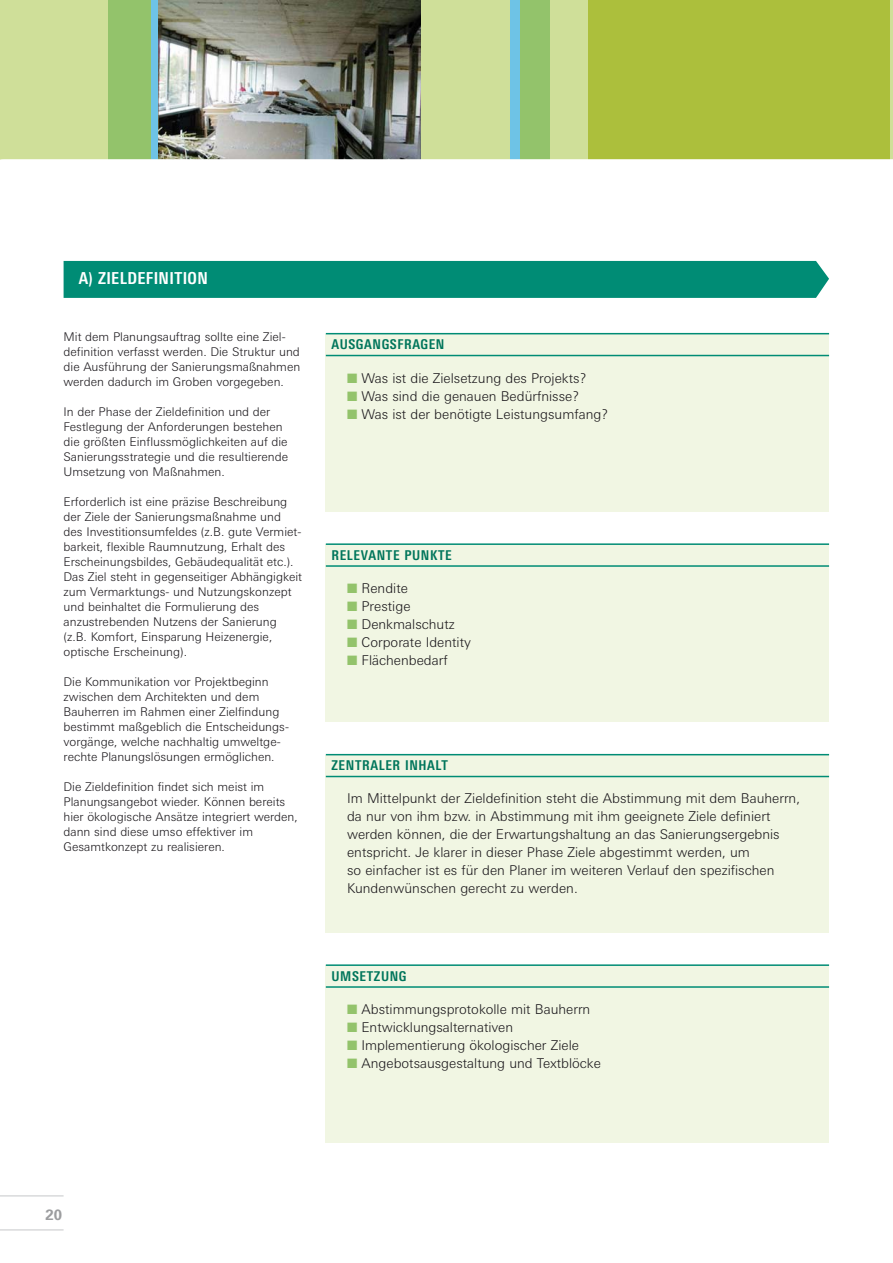
<style>
.page{position:relative;width:893px;height:1263px;background:#fff}
.page>*{position:absolute;margin:0;border:0;box-sizing:border-box;transform-origin:0 0}
.t1{font:700 condensed 16.5px "Deu Ba Univers";letter-spacing:.025em;color:#fff}
.t2{font:700 15px "Univers";color:#9c9d9f}
.t3{font:300 13.5px/18px "Deu Ba Univers";color:#1a171b}
.t4{font:700 condensed 13.5px "Deu Ba Univers";letter-spacing:.045em;color:#00755b}
.t5{font:300 12px/15px "Deu Ba Univers";color:#1a171b}
.s1{color:#93c36b}
</style>
<div class="page">
<div style="left:0;top:0;width:893px;height:197px;background:#cfdf99"></div>
<img style="left:158px;top:0;width:263px;height:159px">
<div style="left:108px;top:0;width:50px;height:197px;background:#93c36b"></div>
<div style="left:588px;top:0;width:302px;height:197px;background:#acbf3c"></div>
<div style="left:517px;top:0;width:33px;height:197px;background:#93c36b"></div>
<div style="left:510px;top:0;width:10px;height:197px;background:#6ec3e6"></div>
<div style="left:151px;top:0;width:7px;height:197px;background:#6ec3e6"></div>
<hr style="left:0;top:1229px;width:64px;height:2px;background:#d9dadb">
<hr style="left:0;top:1195px;width:64px;height:2px;background:#d9dadb">
<div style="left:0;top:159px;width:893px;height:38px;background:#fff"></div>
<div style="left:326px;top:334px;width:503px;height:177px;background:#f1f6e3"></div>
<div style="left:64px;top:261px;width:765px;height:37px;background:#008c75"></div>
<hr style="left:326px;top:333px;width:503px;height:1px;background:#008c75">
<hr style="left:326px;top:355px;width:503px;height:1px;background:#008c75">
<div style="left:326px;top:544px;width:503px;height:178px;background:#f1f6e3"></div>
<hr style="left:326px;top:543px;width:503px;height:2px;background:#008c75">
<hr style="left:326px;top:565px;width:503px;height:2px;background:#008c75">
<div style="left:326px;top:755px;width:503px;height:177px;background:#f1f6e3"></div>
<hr style="left:326px;top:754px;width:503px;height:1px;background:#008c75">
<hr style="left:326px;top:776px;width:503px;height:1px;background:#008c75">
<div style="left:326px;top:965px;width:503px;height:178px;background:#f1f6e3"></div>
<hr style="left:326px;top:964px;width:503px;height:2px;background:#008c75">
<hr style="left:326px;top:986px;width:503px;height:2px;background:#008c75">
<h1 class="t1" style="left:79px;top:272px;width:131px">A) ZIELDEFINITION</h1>
<p class="t5" style="left:64px;top:330px;width:238px">Mit dem Planungsauftrag sollte eine Ziel&shy;definition verfasst werden. Die Struktur und die Ausführung der Sanierungsmaßnahmen werden dadurch im Groben vorgegeben.</p>
<p class="t5" style="left:64px;top:405px;width:226px">In der Phase der Zieldefinition und der Festlegung der Anforderungen bestehen die größten Einflussmöglichkeiten auf die Sanierungsstrategie und die resultierende Umsetzung von Maßnahmen.</p>
<p class="t5" style="left:64px;top:495px;width:240px">Erforderlich ist eine präzise Beschreibung der Ziele der Sanierungsmaßnahme und des Investitionsumfeldes (z.B. gute Vermiet&shy;barkeit, flexible Raumnutzung, Erhalt des Erscheinungsbildes, Gebäudequalität etc.).<br>Das Ziel steht in gegenseitiger Abhängigkeit zum Vermarktungs- und Nutzungskonzept und beinhaltet die Formulierung des anzustrebenden Nutzens der Sanierung (z.B. Komfort, Einsparung Heizenergie, optische Erscheinung).</p>
<p class="t5" style="left:64px;top:675px;width:227px">Die Kommunikation vor Projektbeginn zwischen dem Architekten und dem Bauherren im Rahmen einer Zielfindung bestimmt maßgeblich die Entscheidungs&shy;vorgänge, welche nachhaltig umweltge&shy;rechte Planungslösungen ermöglichen.</p>
<p class="t5" style="left:64px;top:780px;width:236px">Die Zieldefinition findet sich meist im Planungsangebot wieder. Können bereits hier ökologische Ansätze integriert werden, dann sind diese umso effektiver im Gesamtkonzept zu realisieren.</p>
<p class="t4" style="left:331px;top:339px;width:114px">AUSGANGSFRAGEN</p>
<p class="t3" style="left:347px;top:369px;width:241px"><span class="s1">■</span> Was ist die Zielsetzung des Projekts?</p>
<p class="t3" style="left:347px;top:387px;width:233px"><span class="s1">■</span> Was sind die genauen Bedürfnisse?</p>
<p class="t3" style="left:347px;top:405px;width:262px"><span class="s1">■</span> Was ist der benötigte Leistungsumfang?</p>
<p class="t4" style="left:331px;top:550px;width:122px">RELEVANTE PUNKTE</p>
<p class="t3" style="left:347px;top:580px;width:62px"><span class="s1">■</span> Rendite</p>
<p class="t3" style="left:347px;top:598px;width:65px"><span class="s1">■</span> Prestige</p>
<p class="t3" style="left:347px;top:616px;width:109px"><span class="s1">■</span> Denkmalschutz</p>
<p class="t3" style="left:347px;top:634px;width:125px"><span class="s1">■</span> Corporate Identity</p>
<p class="t3" style="left:347px;top:652px;width:102px"><span class="s1">■</span> Flächenbedarf</p>
<p class="t4" style="left:331px;top:760px;width:118px">ZENTRALER INHALT</p>
<p class="t3" style="left:347px;top:790px;width:455px">Im Mittelpunkt der Zieldefinition steht die Abstimmung mit dem Bauherrn, da nur von ihm bzw. in Abstimmung mit ihm geeignete Ziele definiert werden können, die der Erwartungshaltung an das Sanierungsergebnis entspricht. Je klarer in dieser Phase Ziele abgestimmt werden, um<br>so einfacher ist es für den Planer im weiteren Verlauf den spezifischen Kundenwünschen gerecht zu werden.</p>
<p class="t4" style="left:331px;top:971px;width:77px">UMSETZUNG</p>
<p class="t3" style="left:347px;top:1001px;width:245px"><span class="s1">■</span> Abstimmungsprotokolle mit Bauherrn</p>
<p class="t3" style="left:347px;top:1019px;width:168px"><span class="s1">■</span> Entwicklungsalternativen</p>
<p class="t3" style="left:347px;top:1037px;width:233px"><span class="s1">■</span> Implementierung ökologischer Ziele</p>
<p class="t3" style="left:347px;top:1055px;width:255px"><span class="s1">■</span> Angebotsausgestaltung und Textblöcke</p>
<p class="t2" style="left:45px;top:1209px;width:18px">20</p>
</div>
